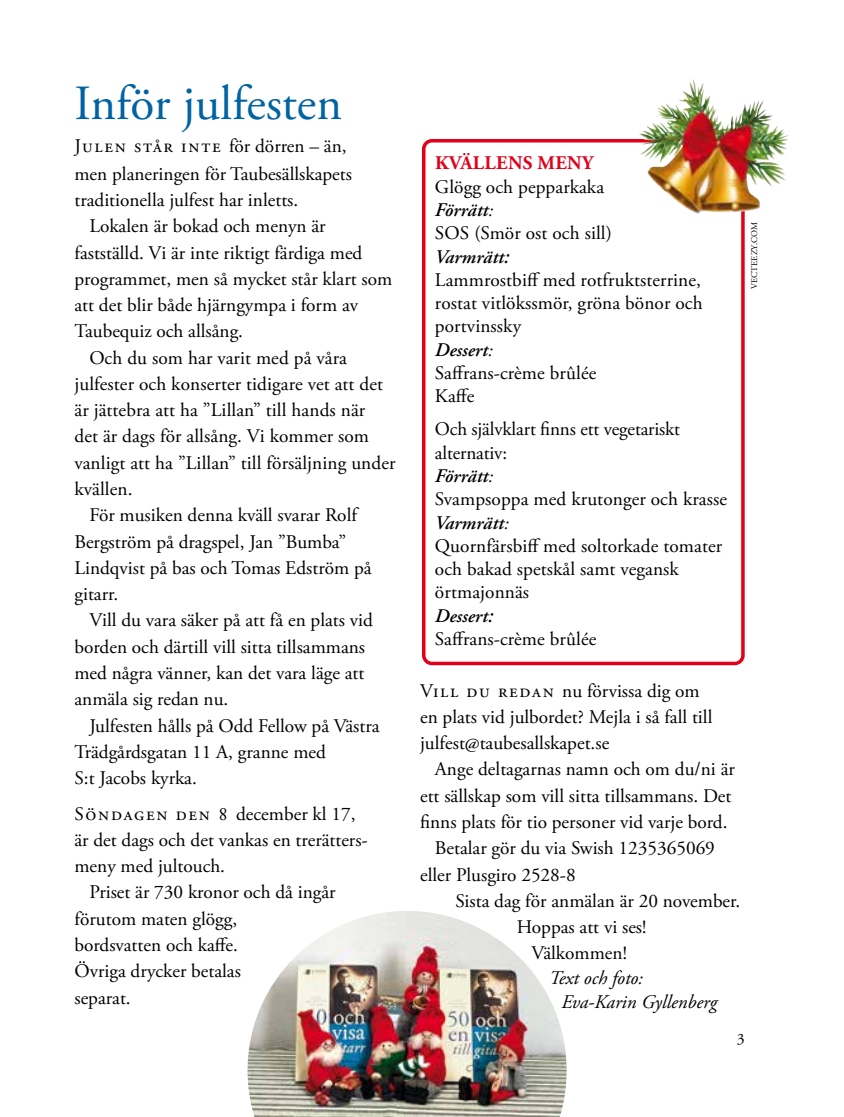
<style>
.page{position:relative;width:844px;height:1117px;background:#fff}
.page>*{position:absolute;margin:0;border:0;box-sizing:border-box;transform-origin:0 0}
.t1{font:49px "Adobe Garamond Pro";color:#0063a3}
.t2{font:19.25px/23.3px "Adobe Garamond Pro";color:#000}
.t3{font:19.25px/28px "Adobe Garamond Pro";letter-spacing:.05em;color:#000}
.t4{font:italic 19.25px/24.5px "Adobe Garamond Pro";color:#000}
.t5{font:19.25px "Adobe Garamond Pro";letter-spacing:.09em;color:#000}
.t6{font:italic 600 19.25px "Adobe Garamond Pro";color:#000}
.t7{font:700 19.25px "Adobe Garamond Pro";letter-spacing:.02em;color:#e2001a}
.t8{font:15.75px "Adobe Garamond Pro";color:#000}
.t9{font:8.75px "Adobe Garamond Pro";letter-spacing:.015em;color:#000}
.s1{font-weight:600;font-style:italic}
.s2{font-style:italic}
</style>
<div class="page">
<div style="left:422px;top:139px;width:322px;height:526px;border:4px solid #e2001a;border-radius:8px"></div>
<img style="left:247px;top:911px;width:319px;height:205px">
<img style="left:674px;top:82px;width:20px;height:39px">
<h1 class="t1" style="left:74px;top:74px;width:269px">Inför julfesten</h1>
<p class="t3" style="left:74px;top:132px;width:279px">Julen står inte för dörren – än, men planeringen för Taubesällskapets</p>
<p class="t2" style="left:74px;top:189px;width:225px">traditionella julfest har inletts.</p>
<p class="t2" style="left:89px;top:215px;width:238px">Lokalen är bokad och menyn är</p>
<p class="t2" style="left:74px;top:241px;width:289px">fastställd. Vi är inte riktigt färdiga med</p>
<p class="t2" style="left:74px;top:268px;width:319px">programmet, men så mycket står klart som</p>
<p class="t2" style="left:74px;top:294px;width:285px">att det blir både hjärngympa i form av</p>
<p class="t2" style="left:74px;top:320px;width:170px">Taubequiz och allsång.</p>
<p class="t2" style="left:89px;top:346px;width:259px">Och du som har varit med på våra</p>
<p class="t2" style="left:74px;top:373px;width:310px">julfester och konserter tidigare vet att det</p>
<p class="t2" style="left:74px;top:399px;width:292px">är jättebra att ha ”Lillan” till hands när</p>
<p class="t2" style="left:74px;top:425px;width:296px">det är dags för allsång. Vi kommer som</p>
<p class="t2" style="left:74px;top:451px;width:322px">vanligt att ha ”Lillan” till försäljning under</p>
<p class="t2" style="left:74px;top:478px;width:59px">kvällen.</p>
<p class="t2" style="left:89px;top:504px;width:269px">För musiken denna kväll svarar Rolf</p>
<p class="t2" style="left:74px;top:530px;width:273px">Bergström på dragspel, Jan ”Bumba”</p>
<p class="t2" style="left:74px;top:556px;width:299px">Lindqvist på bas och Tomas Edström på</p>
<p class="t2" style="left:74px;top:583px;width:45px">gitarr.</p>
<p class="t2" style="left:89px;top:609px;width:285px">Vill du vara säker på att få en plats vid</p>
<p class="t2" style="left:74px;top:635px;width:292px">borden och därtill vill sitta tillsammans</p>
<p class="t2" style="left:74px;top:661px;width:291px">med några vänner, kan det vara läge att</p>
<p class="t2" style="left:74px;top:688px;width:155px">anmäla sig redan nu.</p>
<p class="t2" style="left:89px;top:714px;width:292px">Julfesten hålls på Odd Fellow på Västra</p>
<p class="t2" style="left:74px;top:740px;width:253px">Trädgårdsgatan 11 A, granne med</p>
<p class="t2" style="left:74px;top:766px;width:124px">S:t Jacobs kyrka.</p>
<p class="t5" style="left:74px;top:801px;width:282px">Söndagen den 8 december kl 17,</p>
<p class="t2" style="left:74px;top:828px;width:293px">är det dags och det vankas en trerätters-</p>
<p class="t2" style="left:74px;top:854px;width:152px">meny med jultouch.</p>
<p class="t2" style="left:89px;top:881px;width:248px">Priset är 730 kronor och då ingår</p>
<p class="t2" style="left:74px;top:907px;width:164px">förutom maten glögg,</p>
<p class="t2" style="left:74px;top:933px;width:165px">bordsvatten och kaffe.</p>
<p class="t2" style="left:74px;top:959px;width:168px">Övriga drycker betalas</p>
<p class="t2" style="left:74px;top:986px;width:58px">separat.</p>
<p class="t7" style="left:435px;top:152px;width:159px">KVÄLLENS MENY</p>
<p class="t2" style="left:435px;top:176px;width:178px">Glögg och pepparkaka<br><span class="s1">Förrätt</span><span class="s2">:<br></span>SOS (Smör ost och sill)</p>
<p class="t6" style="left:435px;top:245px;width:75px">Varmrätt:</p>
<p class="t2" style="left:435px;top:269px;width:269px">Lammrostbiff med rotfruktsterrine, rostat vitlökssmör, gröna bönor och portvinssky<br><span class="s1">Dessert</span><span class="s2">:<br></span>Saffrans-crème brûlée<br>Kaffe</p>
<p class="t2" style="left:435px;top:418px;width:293px">Och självklart finns ett vegetariskt alternativ:<br><span class="s1">Förrätt</span><span class="s2">:<br></span>Svampsoppa med krutonger och krasse<br><span class="s1">Varmrätt</span><span class="s2">:<br></span>Quornfärsbiff med soltorkade tomater och bakad spetskål samt vegansk örtmajonnäs</p>
<p class="t6" style="left:435px;top:604px;width:59px">Dessert:</p>
<p class="t2" style="left:435px;top:627px;width:163px">Saffrans-crème brûlée</p>
<p class="t2" style="left:420px;top:678px;width:294px;line-height:26.2px">Vill du redan nu förvissa dig om en plats vid julbordet? Mejla i så fall till julfest@taubesallskapet.se</p>
<p class="t2" style="left:435px;top:758px;width:301px">Ange deltagarnas namn och om du/ni är</p>
<p class="t2" style="left:420px;top:784px;width:313px">ett sällskap som vill sitta tillsammans. Det</p>
<p class="t2" style="left:420px;top:810px;width:309px">finns plats för tio personer vid varje bord.</p>
<p class="t2" style="left:435px;top:837px;width:281px">Betalar gör du via Swish 1235365069</p>
<p class="t2" style="left:420px;top:863px;width:157px">eller Plusgiro 2528-8</p>
<p class="t2" style="left:455px;top:889px;width:286px">Sista dag för anmälan är 20 november.</p>
<p class="t2" style="left:516px;top:915px;width:131px">Hoppas att vi ses!</p>
<p class="t2" style="left:531px;top:942px;width:97px">Välkommen!</p>
<p class="t4" style="left:561px;top:965px;width:157px;text-indent:-12px">Text och foto:<br>Eva-Karin Gyllenberg</p>
<p class="t8" style="left:736px;top:1029px;width:9px">3</p>
<p class="t9" style="left:748px;top:289px;width:69px;rotate:-90deg">VECTEEZY.COM</p>
</div>
